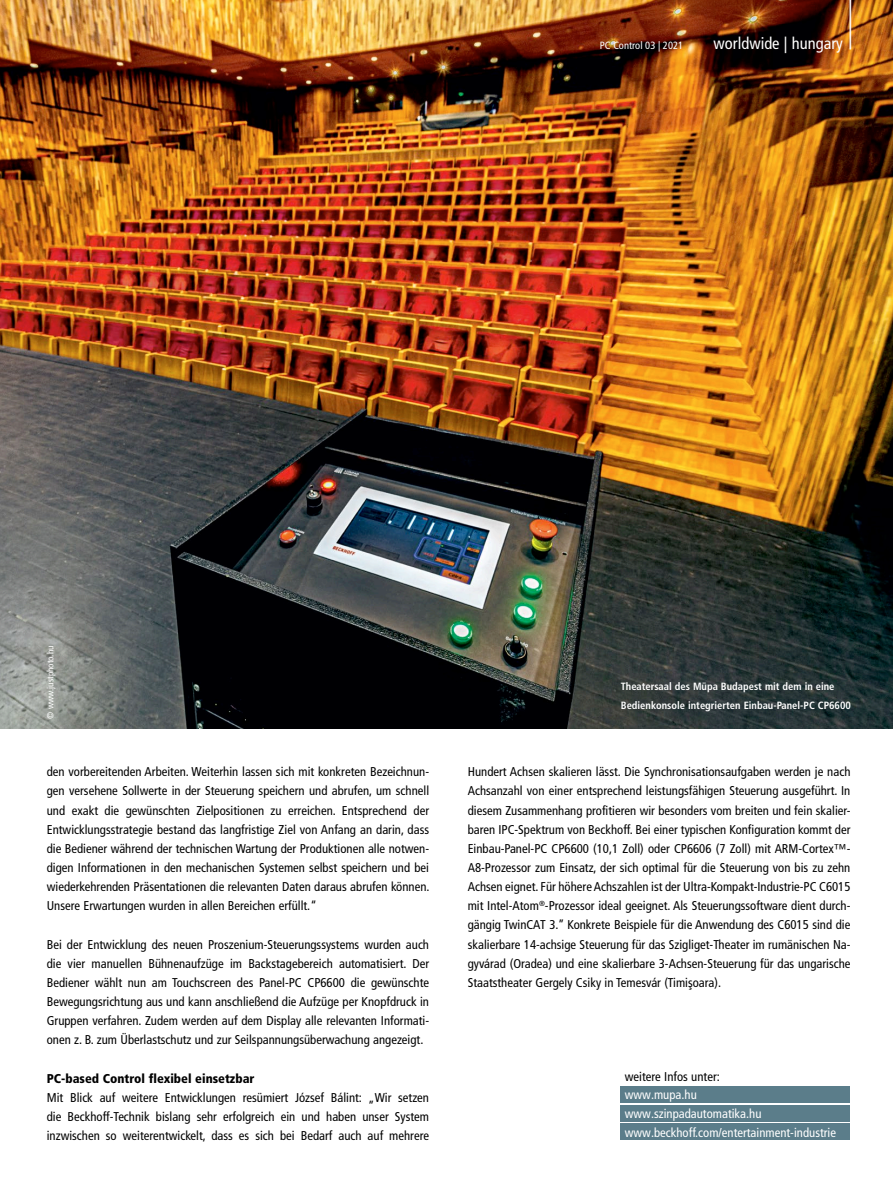
<style>
.page{position:relative;width:893px;height:1191px;background:#fff}
.page>*{position:absolute;margin:0;border:0;box-sizing:border-box;transform-origin:0 0}
.t1{font:300 condensed 61.8px "Frutiger LT Pro";color:#fff;scale:.49 1}
.t2{font:condensed 16.5px "Frutiger LT Pro";color:#fff}
.t3{font:condensed 12.75px/19.2px "Frutiger LT Pro";color:#000;text-align:justify}
.t4{font:condensed 12.75px/18.8px "Frutiger LT Pro";color:#fff}
.t5{font:900 condensed 12.75px "Frutiger LT Pro";color:#000}
.t6{font:700 condensed 10.5px/19px "Frutiger LT Pro";color:#fff}
.t7{font:condensed 10.5px "Frutiger LT Pro";color:#fff}
.t8{font:condensed 9px "Frutiger LT Pro";color:#fff}
</style>
<div class="page">
<img style="left:0;top:0;width:893px;height:728px">
<div style="left:621px;top:1086px;width:229px;height:16px;background:#5b7d8a"></div>
<div style="left:621px;top:1105px;width:229px;height:16px;background:#5b7d8a"></div>
<div style="left:621px;top:1124px;width:229px;height:16px;background:#5b7d8a"></div>
<h1 class="t1" style="left:847px;top:-23px;width:15px">|</h1>
<p class="t7" style="left:600px;top:39px;width:85px">PC Control 03 | 2021</p>
<p class="t2" style="left:714px;top:34px;width:131px">worldwide | hungary</p>
<p class="t8" style="left:45px;top:719px;width:75px;rotate:-90deg">© www.justphoto.hu</p>
<p class="t3" style="left:47px;top:762px;width:384px">den vorbereitenden Arbeiten. Weiterhin lassen sich mit konkreten Bezeichnun&shy;gen versehene Sollwerte in der Steuerung speichern und abrufen, um schnell und exakt die gewünschten Zielpositionen zu erreichen. Entsprechend der Entwicklungsstrategie bestand das langfristige Ziel von Anfang an darin, dass die Bediener während der technischen Wartung der Produktionen alle notwen&shy;digen Informationen in den mechanischen Systemen selbst speichern und bei wiederkehrenden Präsentationen die relevanten Daten daraus abrufen können.<br>Unsere Erwartungen wurden in allen Bereichen erfüllt.“</p>
<p class="t3" style="left:47px;top:934px;width:384px">Bei der Entwicklung des neuen Proszenium-Steuerungssystems wurden auch die vier manuellen Bühnenaufzüge im Backstagebereich automatisiert. Der Bediener wählt nun am Touchscreen des Panel-PC CP6600 die gewünschte Bewegungsrichtung aus und kann anschließend die Aufzüge per Knopfdruck in Gruppen verfahren. Zudem werden auf dem Display alle relevanten Informati&shy;onen z. B. zum Überlastschutz und zur Seilspannungsüberwachung angezeigt.</p>
<p class="t5" style="left:47px;top:1070px;width:209px">PC-based Control flexibel einsetzbar</p>
<p class="t3" style="left:47px;top:1087px;width:384px">Mit Blick auf weitere Entwicklungen resümiert József Bálint: „Wir setzen die Beckhoff-Technik bislang sehr erfolgreich ein und haben unser System inzwischen so weiterentwickelt, dass es sich bei Bedarf auch auf mehrere</p>
<p class="t6" style="left:621px;top:677px;width:232px">Theatersaal des Müpa Budapest mit dem in eine<br>Bedienkonsole integrierten Einbau-Panel-PC CP6600</p>
<p class="t3" style="left:468px;top:762px;width:384px">Hundert Achsen skalieren lässt. Die Synchronisationsaufgaben werden je nach Achsanzahl von einer entsprechend leistungsfähigen Steuerung ausgeführt. In diesem Zusammenhang profitieren wir besonders vom breiten und fein skalier&shy;baren IPC-Spektrum von Beckhoff. Bei einer typischen Konfiguration kommt der Einbau-Panel-PC CP6600 (10,1 Zoll) oder CP6606 (7 Zoll) mit ARM-Cortex™- A8-Prozessor zum Einsatz, der sich optimal für die Steuerung von bis zu zehn Achsen eignet. Für höhere Achszahlen ist der Ultra-Kompakt-Industrie-PC C6015 mit Intel-Atom<sup>®</sup>-Prozessor ideal geeignet. Als Steuerungssoftware dient durch&shy;gängig TwinCAT 3.” Konkrete Beispiele für die Anwendung des C6015 sind die skalierbare 14-achsige Steuerung für das Szigliget-Theater im rumänischen Na&shy;gyvárad (Oradea) und eine skalierbare 3-Achsen-Steuerung für das ungarische Staatstheater Gergely Csiky in Temesvár (Timişoara).</p>
<p class="t3" style="left:625px;top:1066px;width:97px">weitere Infos unter:</p>
<p class="t4" style="left:625px;top:1085px;width:213px">www.mupa.hu www.szinpadautomatika.hu www.beckhoff.com/entertainment-industrie</p>
</div>
